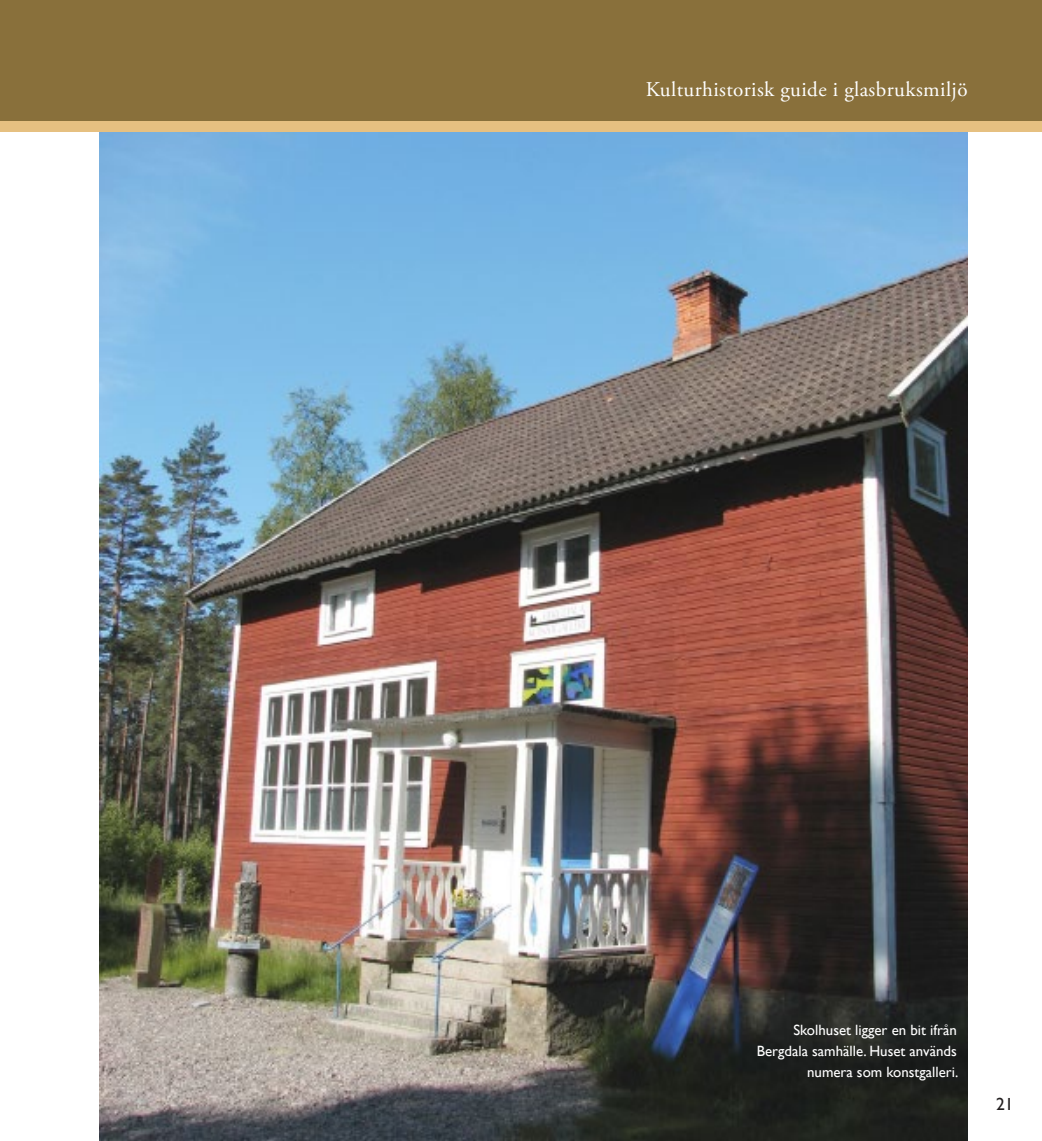
<style>
.page{position:relative;width:1042px;height:1141px;background:#fff}
.page>*{position:absolute;margin:0;border:0;box-sizing:border-box;transform-origin:0 0}
.t1{font:21px "Adobe Garamond Pro";letter-spacing:.02em;color:#fff}
.t2{font:17.5px "Gill Sans";color:#231f20}
.t3{font:14.88px/21px "Gill Sans";color:#fff;text-align:right}
</style>
<div class="page">
<img style="left:99px;top:132px;width:868px;height:1009px">
<div style="left:0;top:121px;width:1042px;height:11px;background:#e6c081"></div>
<div style="left:0;top:0;width:1042px;height:121px;background:#89703b"></div>
<h1 class="t1" style="left:646px;top:77px;width:323px">Kulturhistorisk guide i glasbruksmiljö</h1>
<p class="t3" style="left:757px;top:1019px;width:203px">Skolhuset ligger en bit ifrån<br>Bergdala samhälle. Huset används numera som konstgalleri.</p>
<p class="t2" style="left:996px;top:1094px;width:19px">21</p>
</div>
